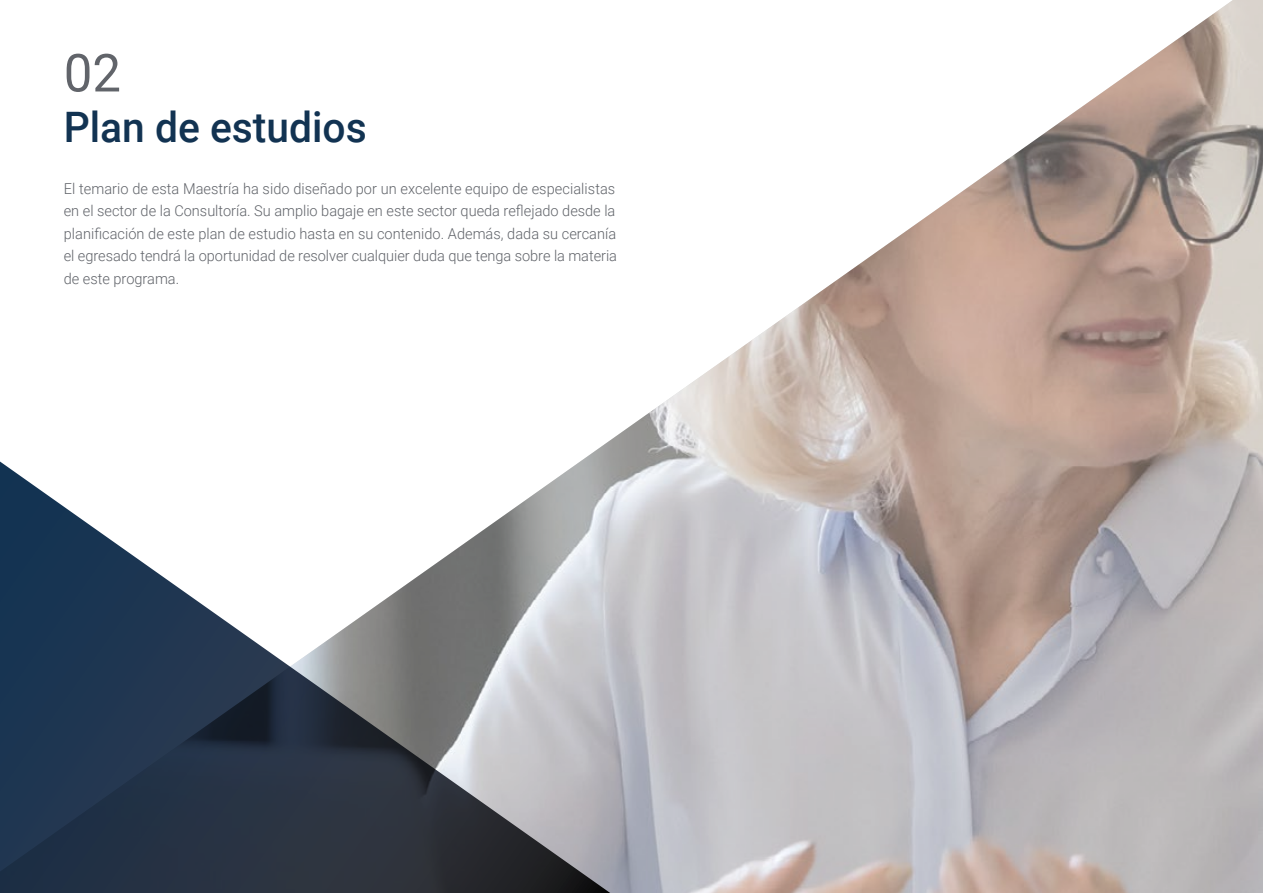
<style>
.page{position:relative;width:1263px;height:893px;background:#fff}
.page>*{position:absolute;margin:0;border:0;box-sizing:border-box;transform-origin:0 0}
.t1{font:52.5px "Roboto";color:#61646a}
.t2{font:500 42px "Roboto";color:#123352}
.t3{font:300 15px/22.5px "Roboto";letter-spacing:-.005em;color:#61646a;text-align:justify}
</style>
<div class="page">
<img style="left:602px;top:0;width:661px;height:893px">
<svg style="left:0;top:446px;width:640px;height:447px"></svg>
<h1 class="t1" style="left:64px;top:36px;width:59px">02</h1>
<h2 class="t2" style="left:64px;top:98px;width:304px">Plan de estudios</h2>
<p class="t3" style="left:64px;top:177px;width:555px">El temario de esta Maestría ha sido diseñado por un excelente equipo de especialistas en el sector de la Consultoría. Su amplio bagaje en este sector queda reflejado desde la planificación de este plan de estudio hasta en su contenido. Además, dada su cercanía el egresado tendrá la oportunidad de resolver cualquier duda que tenga sobre la materia de este programa.</p>
</div>
